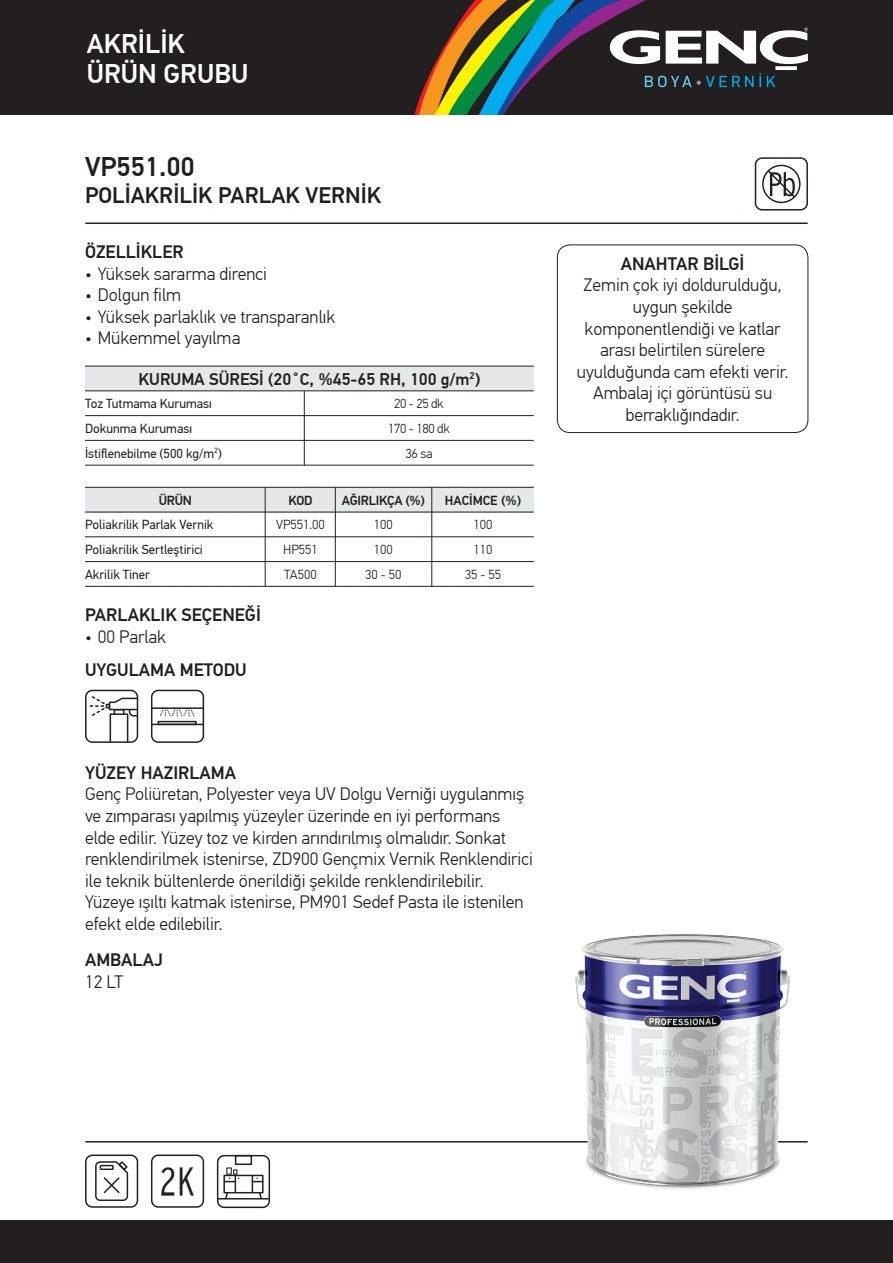
<style>
.page{position:relative;width:893px;height:1263px;background:#fff}
.page>*{position:absolute;margin:0;border:0;box-sizing:border-box;transform-origin:0 0}
.t1{font:39.3px "Interstate Condensed X Light";color:#231f20}
.t2{font:500 27px/30px "PF Din Text Pro";color:#fff}
.t3{font:500 27px "PF Din Text Pro";color:#231f20}
.t4{font:500 22.5px "PF Din Text Pro";color:#231f20}
.t5{font:300 18px/21.6px "PF Din Text Pro";color:#231f20;text-align:center}
.t6{font:500 18px "PF Din Text Pro";color:#231f20}
.t7{font:500 16.8px "PF Din Text Pro";color:#231f20}
.t8{font:13.2px/24.8px "PF Din Text Pro";color:#231f20}
.t9{font:300 13.2px/24.8px "PF Din Text Pro";color:#231f20;text-align:center}
.t10{font:500 13.2px "PF Din Text Pro";letter-spacing:-.02em;color:#231f20}
.t11{font:300 13.2px/24.8px "PF Din Text Pro";letter-spacing:-.02em;color:#231f20;text-align:center}
</style>
<div class="page">
<div style="left:0;top:0;width:893px;height:115px;background:#231f20"></div>
<div style="left:0;top:1220px;width:893px;height:43px;background:#231f20"></div>
<svg style="left:414px;top:0;width:394px;height:115px"></svg>
<hr style="left:86px;top:222px;width:721px;height:2px;background:#231f20">
<hr style="left:86px;top:1141px;width:721px;height:1px;background:#231f20">
<div style="left:217px;top:1155px;width:53px;height:53px;border:2px solid #231f20;border-radius:7px"></div>
<hr style="left:218px;top:1198px;width:51px;height:1px;background:#231f20">
<div style="left:235px;top:1155px;width:17px;height:10px;border:2px solid #231f20"></div>
<div style="left:226px;top:1167px;width:6px;height:8px;border:1px solid #231f20"></div>
<svg style="left:224px;top:1169px;width:39px;height:31px"></svg>
<div style="left:85px;top:1154px;width:53px;height:54px;border:2px solid #231f20;border-radius:7px"></div>
<svg style="left:95px;top:1161px;width:34px;height:40px"></svg>
<div style="left:151px;top:1154px;width:53px;height:54px;border:2px solid #231f20;border-radius:7px"></div>
<div style="left:755px;top:157px;width:53px;height:53px;border:2px solid #231f20;border-radius:7px"></div>
<svg style="left:762px;top:164px;width:39px;height:40px"></svg>
<div style="left:557px;top:244px;width:251px;height:189px;border:1px solid #231f20;border-radius:13px"></div>
<div style="left:85px;top:690px;width:53px;height:53px;border:2px solid #231f20;border-radius:7px"></div>
<svg style="left:90px;top:695px;width:47px;height:47px"></svg>
<div style="left:85px;top:366px;width:449px;height:25px;background:#e6e7e9"></div>
<div style="left:85px;top:487px;width:449px;height:25px;background:#e6e7e9"></div>
<hr style="left:85px;top:487px;width:449px;height:1px;background:#231f20">
<hr style="left:85px;top:512px;width:449px;height:1px;background:#231f20">
<hr style="left:265px;top:487px;width:1px;height:99px;background:#231f20">
<hr style="left:335px;top:487px;width:1px;height:99px;background:#231f20">
<hr style="left:431px;top:487px;width:1px;height:99px;background:#231f20">
<hr style="left:85px;top:536px;width:449px;height:1px;background:#231f20">
<hr style="left:85px;top:561px;width:449px;height:1px;background:#231f20">
<hr style="left:85px;top:586px;width:449px;height:1px;background:#231f20">
<hr style="left:85px;top:390px;width:449px;height:1px;background:#231f20">
<hr style="left:85px;top:465px;width:449px;height:1px;background:#231f20">
<hr style="left:304px;top:391px;width:1px;height:74px;background:#231f20">
<hr style="left:85px;top:415px;width:449px;height:1px;background:#231f20">
<hr style="left:85px;top:440px;width:449px;height:1px;background:#231f20">
<hr style="left:85px;top:366px;width:449px;height:1px;background:#231f20">
<img style="left:573px;top:934px;width:219px;height:255px">
<div style="left:157px;top:721px;width:40px;height:4px;border:2px solid #231f20"></div>
<svg style="left:160px;top:709px;width:34px;height:7px"></svg>
<hr style="left:151px;top:707px;width:53px;height:2px;background:#231f20">
<hr style="left:151px;top:724px;width:53px;height:1px;background:#231f20">
<div style="left:151px;top:690px;width:53px;height:53px;border:2px solid #231f20;border-radius:7px"></div>
<h2 class="t2" style="left:87px;top:29px;width:163px">AKRİLİK<br>ÜRÜN GRUBU</h2>
<h2 class="t3" style="left:85px;top:151px;width:111px">VP551.00</h2>
<p class="t4" style="left:85px;top:182px;width:298px">POLİAKRİLİK PARLAK VERNİK</p>
<p class="t6" style="left:85px;top:241px;width:100px">ÖZELLİKLER</p>
<p class="t5" style="left:85px;top:263px;width:183px">• Yüksek sararma direnci</p>
<p class="t5" style="left:85px;top:284px;width:98px">• Dolgun film</p>
<p class="t5" style="left:85px;top:306px;width:252px">• Yüksek parlaklık ve transparanlık</p>
<p class="t5" style="left:85px;top:328px;width:157px">• Mükemmel yayılma</p>
<p class="t7" style="left:138px;top:369px;width:343px">KURUMA SÜRESİ (20˚C, %45-65 RH, 100 g/m<sup>2</sup>)</p>
<p class="t8" style="left:85px;top:391px;width:128px">Toz Tutmama Kuruması</p>
<p class="t11" style="left:388px;top:391px;width:63px">20 - 25 dk<br>170 - 180 dk<br>36 sa</p>
<p class="t8" style="left:85px;top:416px;width:138px">Dokunma Kuruması<br>İstiflenebilme (500 kg/m<sup>2</sup>)</p>
<p class="t10" style="left:159px;top:492px;width:35px">ÜRÜN</p>
<p class="t10" style="left:288px;top:492px;width:26px">KOD</p>
<p class="t9" style="left:276px;top:513px;width:50px">VP551.00<br>HP551<br>TA500</p>
<p class="t8" style="left:85px;top:513px;width:130px">Poliakrilik Parlak Vernik<br>Poliakrilik Sertleştirici<br>Akrilik Tiner</p>
<p class="t6" style="left:85px;top:604px;width:177px">PARLAKLIK SEÇENEĞİ</p>
<p class="t5" style="left:85px;top:626px;width:83px">• 00 Parlak</p>
<p class="t6" style="left:85px;top:659px;width:163px">UYGULAMA METODU</p>
<p class="t10" style="left:342px;top:492px;width:85px">AĞIRLIKÇA (%)</p>
<p class="t9" style="left:365px;top:513px;width:38px">100<br>100<br>30 - 50</p>
<p class="t10" style="left:445px;top:492px;width:78px">HACIMCE (%)</p>
<p class="t9" style="left:465px;top:513px;width:38px">100<br>110<br>35 - 55</p>
<p class="t6" style="left:85px;top:762px;width:152px">YÜZEY HAZIRLAMA</p>
<p class="t5" style="left:85px;top:784px;width:449px;text-align:left">Genç Poliüretan, Polyester veya UV Dolgu Verniği uygulanmış ve zımparası yapılmış yüzeyler üzerinde en iyi performans elde edilir. Yüzey toz ve kirden arındırılmış olmalıdır. Sonkat renklendirilmek istenirse, ZD900 Gençmix Vernik Renklendirici ile teknik bültenlerde önerildiği şekilde renklendirilebilir.<br>Yüzeye ışıltı katmak istenirse, PM901 Sedef Pasta ile istenilen efekt elde edilebilir.</p>
<p class="t6" style="left:85px;top:949px;width:79px">AMBALAJ</p>
<p class="t5" style="left:85px;top:971px;width:40px">12 LT</p>
<p class="t6" style="left:621px;top:253px;width:125px">ANAHTAR BİLGİ</p>
<p class="t5" style="left:577px;top:275px;width:213px">Zemin çok iyi doldurulduğu, uygun şekilde komponentlendiği ve katlar arası belirtilen sürelere uyulduğunda cam efekti verir.<br>Ambalaj içi görüntüsü su berraklığındadır.</p>
<h1 class="t1" style="left:160px;top:1159px;width:37px">2K</h1>
</div>
